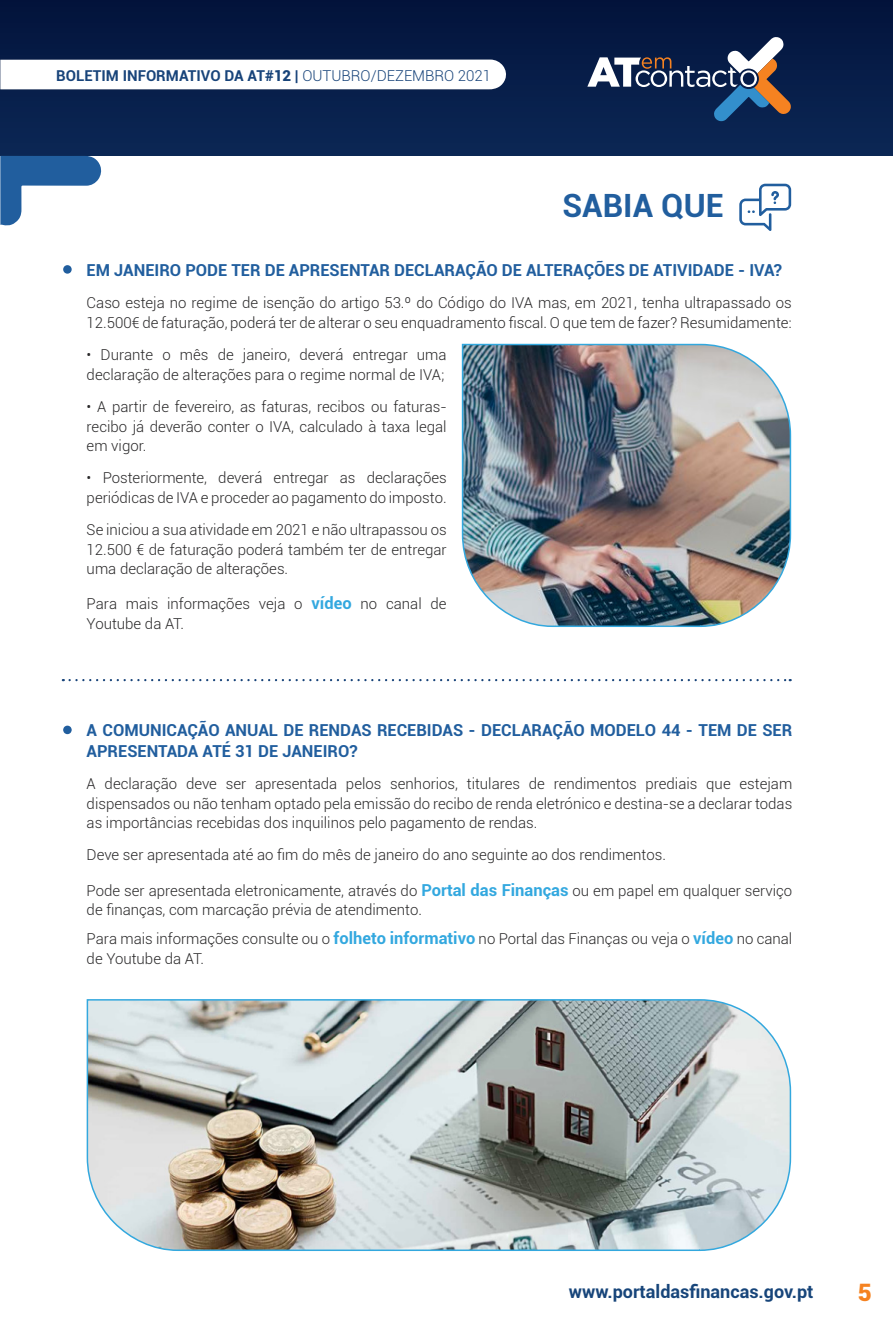
<style>
.page{position:relative;width:893px;height:1324px;background:#fff}
.page>*{position:absolute;margin:0;border:0;box-sizing:border-box;transform-origin:0 0}
.t1{font:700 32.1px "Roboto";color:#215e9e}
.t2{font:900 24px "Roboto";color:#f58220}
.t3{font:700 18px "Roboto";color:#17457a}
.t4{font:700 16.5px/21px "Roboto";color:#215e9e}
.t5{font:300 15px/19.5px "Roboto";color:#292829}
.t6{font:700 15px "Roboto";color:#18447a}
.s1{font-weight:900}
.s2{font-weight:300}
.s3{font-weight:700;font-size:16.5px;color:#33a8df}
</style>
<div class="page">
<img style="left:0;top:1px;width:893px;height:155px">
<svg style="left:587px;top:37px;width:204px;height:84px;background:#394865"></svg>
<svg style="left:0;top:60px;width:507px;height:29px"></svg>
<img style="left:461px;top:343px;width:331px;height:284px">
<img style="left:86px;top:999px;width:706px;height:252px">
<svg style="left:70px;top:679px;width:721px;height:2px"></svg>
<svg style="left:0;top:156px;width:102px;height:70px"></svg>
<svg style="left:739px;top:184px;width:52px;height:47px"></svg>
<svg style="left:63px;top:265px;width:9px;height:8px"></svg>
<svg style="left:63px;top:725px;width:9px;height:9px"></svg>
<p class="t6" style="left:56px;top:65px;width:436px">BOLETIM INFORMATIVO DA AT<span class="s1">#12</span> | <span class="s2">OUTUBRO/DEZEMBRO 2021</span></p>
<h1 class="t1" style="left:562px;top:182px;width:163px">SABIA QUE</h1>
<p class="t4" style="left:87px;top:259px;width:697px">EM JANEIRO PODE TER DE APRESENTAR DECLARAÇÃO DE ALTERAÇÕES DE ATIVIDADE - IVA?</p>
<p class="t5" style="left:87px;top:293px;width:707px">Caso esteja no regime de isenção do artigo 53.º do Código do IVA mas, em 2021, tenha ultrapassado os<br>12.500€ de faturação, poderá ter de alterar o seu enquadramento fiscal. O que tem de fazer? Resumidamente:</p>
<p class="t5" style="left:87px;top:344px;width:362px">• Durante o mês de janeiro, deverá entregar uma declaração de alterações para o regime normal de IVA;</p>
<p class="t5" style="left:87px;top:396px;width:362px;text-align:justify">• A partir de fevereiro, as faturas, recibos ou faturas&shy;recibo já deverão conter o IVA, calculado à taxa legal em vigor.</p>
<p class="t5" style="left:87px;top:467px;width:362px">• Posteriormente, deverá entregar as declarações periódicas de IVA e proceder ao pagamento do imposto.</p>
<p class="t5" style="left:87px;top:519px;width:362px;text-align:justify">Se iniciou a sua atividade em 2021 e não ultrapassou os 12.500 € de faturação poderá também ter de entregar uma declaração de alterações.</p>
<p class="t5" style="left:87px;top:593px;width:362px">Para mais informações veja o <span class="s3">vídeo</span> no canal de<br>Youtube da AT.</p>
<p class="t4" style="left:87px;top:718px;width:707px">A COMUNICAÇÃO ANUAL DE RENDAS RECEBIDAS - DECLARAÇÃO MODELO 44 - TEM DE SER<br>APRESENTADA ATÉ 31 DE JANEIRO?</p>
<p class="t5" style="left:87px;top:773px;width:707px;text-align:justify">A declaração deve ser apresentada pelos senhorios, titulares de rendimentos prediais que estejam dispensados ou não tenham optado pela emissão do recibo de renda eletrónico e destina-se a declarar todas as importâncias recebidas dos inquilinos pelo pagamento de rendas.</p>
<p class="t5" style="left:87px;top:844px;width:581px">Deve ser apresentada até ao fim do mês de janeiro do ano seguinte ao dos rendimentos.</p>
<p class="t5" style="left:87px;top:880px;width:707px">Pode ser apresentada eletronicamente, através do <span class="s3">Portal das Finanças</span> ou em papel em qualquer serviço de finanças, com marcação prévia de atendimento.</p>
<p class="t5" style="left:87px;top:928px;width:707px">Para mais informações consulte ou o <span class="s3">folheto informativo</span> no Portal das Finanças ou veja o <span class="s3">vídeo</span> no canal de Youtube da AT.</p>
<p class="t3" style="left:569px;top:1278px;width:246px">www.portaldasfinancas.gov.pt</p>
<h2 class="t2" style="left:858px;top:1275px;width:15px">5</h2>
</div>
